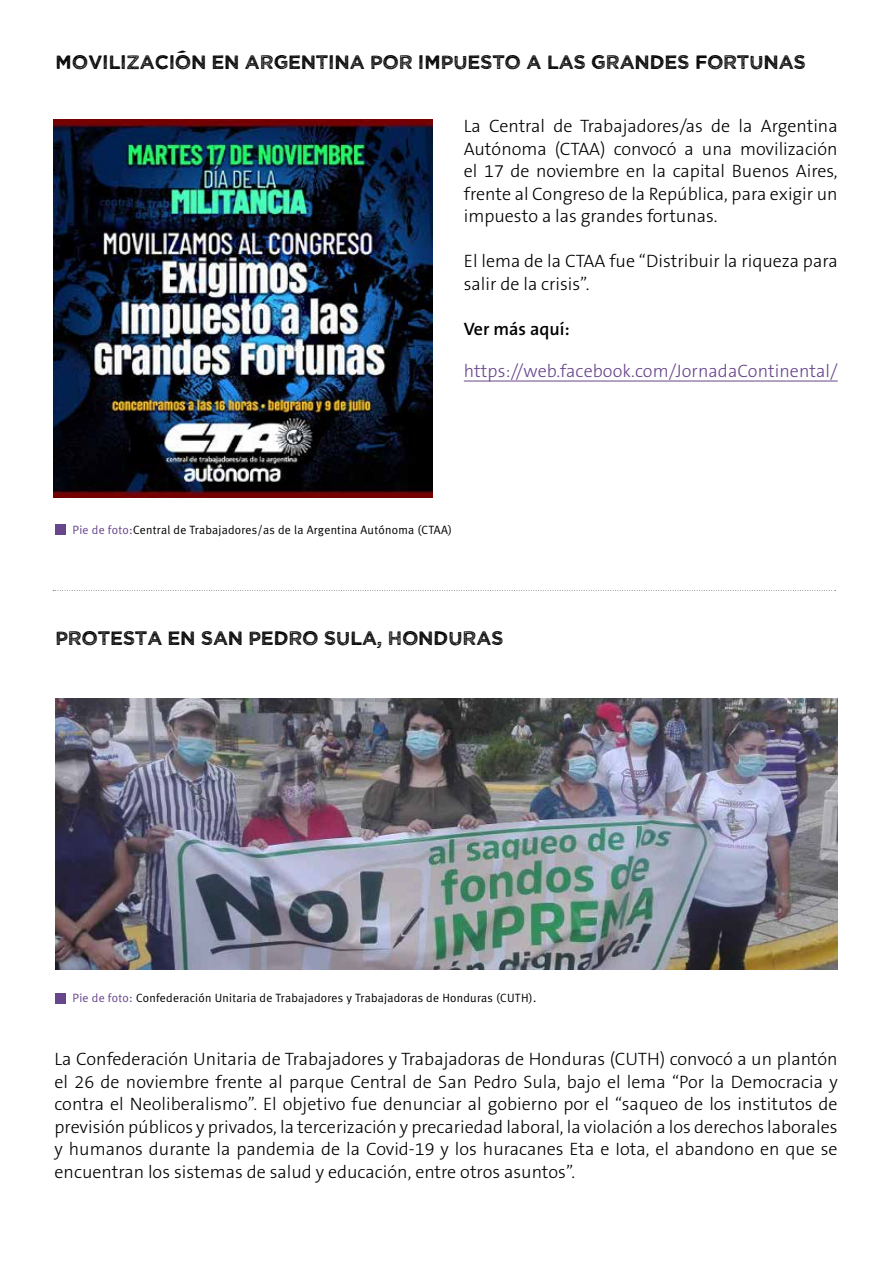
<style>
.page{position:relative;width:893px;height:1263px;background:#fff}
.page>*{position:absolute;margin:0;border:0;box-sizing:border-box;transform-origin:0 0}
.t1{font:19.5px "Wicked Grit";letter-spacing:-.02em;color:#000}
.t2{font:300 18px/22.5px "The Sans B3";color:#000;text-align:justify}
.t3{font:300 18px "The Sans B3";letter-spacing:.005em;color:#68468b}
.t4{font:600 18px "The Sans B6";color:#000}
.t5{font:12px "Meta Plus Normal";letter-spacing:.02em;color:#000}
.s1{color:#68468b}
</style>
<div class="page">
<div style="left:55px;top:524px;width:11px;height:11px;background:#68468b"></div>
<div style="left:55px;top:993px;width:11px;height:10px;background:#68468b"></div>
<hr style="left:464px;top:381px;width:374px;height:1px;background:#68468b">
<img style="left:53px;top:119px;width:379px;height:379px">
<svg style="left:53px;top:590px;width:783px;height:1px"></svg>
<img style="left:55px;top:699px;width:783px;height:270px">
<p class="t1" style="left:55px;top:50px;width:752px">MOVILIZACIÓN EN ARGENTINA POR IMPUESTO A LAS GRANDES FORTUNAS</p>
<p class="t2" style="left:464px;top:116px;width:375px">La Central de Trabajadores/as de la Argentina Autónoma (CTAA) convocó a una movilización el 17 de noviembre en la capital Buenos Aires, frente al Congreso de la República, para exigir un impuesto a las grandes fortunas.</p>
<p class="t2" style="left:464px;top:251px;width:375px">El lema de la CTAA fue “Distribuir la riqueza para salir de la crisis”.</p>
<p class="t4" style="left:464px;top:319px;width:108px">Ver más aquí:</p>
<p class="t3" style="left:464px;top:362px;width:375px">https://web.facebook.com/JornadaContinental/</p>
<p class="t5" style="left:73px;top:523px;width:381px"><span class="s1">Pie de foto:</span>Central de Trabajadores/as de la Argentina Autónoma (CTAA)</p>
<p class="t1" style="left:55px;top:626px;width:450px">PROTESTA EN SAN PEDRO SULA, HONDURAS</p>
<p class="t5" style="left:73px;top:991px;width:465px"><span class="s1">Pie de foto:</span> Confederación Unitaria de Trabajadores y Trabajadoras de Honduras (CUTH).</p>
<p class="t2" style="left:55px;top:1049px;width:785px">La Confederación Unitaria de Trabajadores y Trabajadoras de Honduras (CUTH) convocó a un plantón el 26 de noviembre frente al parque Central de San Pedro Sula, bajo el lema “Por la Democracia y contra el Neoliberalismo”. El objetivo fue denunciar al gobierno por el “saqueo de los institutos de previsión públicos y privados, la tercerización y precariedad laboral, la violación a los derechos laborales y humanos durante la pandemia de la Covid-19 y los huracanes Eta e Iota, el abandono en que se encuentran los sistemas de salud y educación, entre otros asuntos”.</p>
</div>
